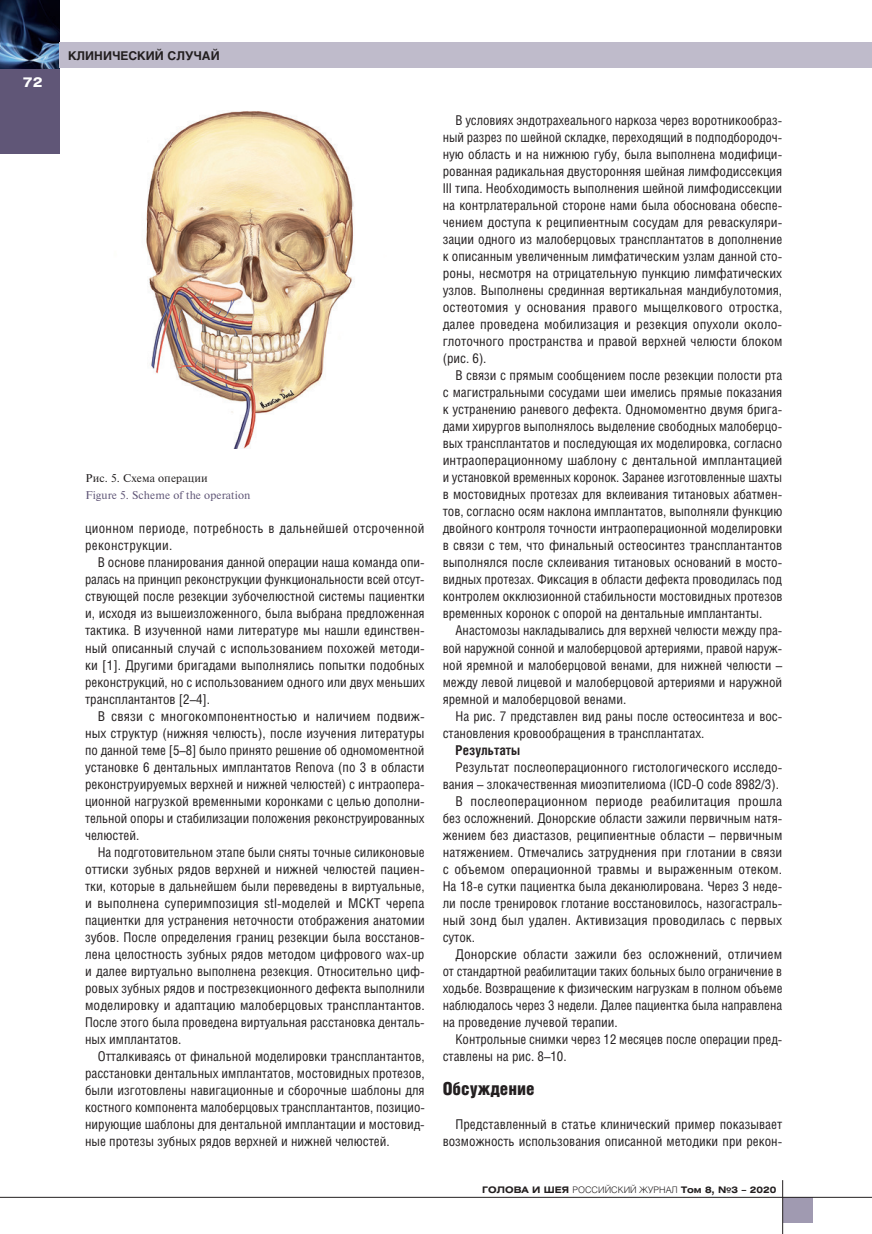
<style>
.page{position:relative;width:872px;height:1234px;background:#fff}
.page>*{position:absolute;margin:0;border:0;box-sizing:border-box;transform-origin:0 0}
.t1{font:18px "Helios Cond Black C";color:#231f20}
.t2{font:13.5px/17px "Helios Cond C";color:#231f20;text-align:justify}
.t3{font:13.5px/17px "Helios Cond C";letter-spacing:.02em;color:#231f20}
.t4{font:700 13.5px "Helios Cond C";color:#231f20}
.t5{font:700 13.5px "Helios Ext C";color:#fff}
.t6{font:700 12px "Helios C";color:#231f20}
.t7{font:11.25px "Newton";letter-spacing:.01em;color:#605677}
.t8{font:11.25px "Newton";letter-spacing:.01em;color:#231f20}
.t9{font:700 9px "Helios Ext C";color:#231f20}
.s1{font-family:"Helios Light C";font-weight:400}
</style>
<div class="page">
<div style="left:782px;top:1196px;width:30px;height:26px;background:#a09ab1"></div>
<hr style="left:0;top:1196px;width:872px;height:1px;background:#231f20">
<hr style="left:782px;top:1179px;width:1px;height:54px;background:#231f20">
<div style="left:0;top:68px;width:60px;height:85px;background:#605677"></div>
<img style="left:0;top:0;width:60px;height:68px">
<div style="left:60px;top:43px;width:812px;height:25px;background:#bfbbcb"></div>
<img style="left:146px;top:111px;width:208px;height:337px">
<p class="t5" style="left:23px;top:74px;width:21px">72</p>
<p class="t6" style="left:68px;top:49px;width:153px">КЛИНИЧЕСКИЙ СЛУЧАЙ</p>
<p class="t8" style="left:86px;top:470px;width:124px">Рис. 5. Схема операции</p>
<p class="t7" style="left:86px;top:487px;width:166px">Figure 5. Scheme of the operation</p>
<p class="t3" style="left:85px;top:519px;width:341px">ционном периоде, потребность в дальнейшей отсроченной реконструкции.</p>
<p class="t2" style="left:85px;top:553px;width:341px;text-indent:13px">В основе планирования данной операции наша команда опи&shy;ралась на принцип реконструкции функциональности всей отсут&shy;ствующей после резекции зубочелюстной системы пациентки и, исходя из вышеизложенного, была выбрана предложенная тактика. В изученной нами литературе мы нашли единствен&shy;ный описанный случай с использованием похожей методи&shy;ки [1]. Другими бригадами выполнялись попытки подобных реконструкций, но с использованием одного или двух меньших трансплантантов [2–4].</p>
<p class="t2" style="left:85px;top:707px;width:341px;text-indent:13px">В связи с многокомпонентностью и наличием подвиж&shy;ных структур (нижняя челюсть), после изучения литературы по данной теме [5–8] было принято решение об одномоментной установке 6 дентальных имплантатов Renova (по 3 в области реконструируемых верхней и нижней челюстей) с интраопера&shy;ционной нагрузкой временными коронками с целью дополни&shy;тельной опоры и стабилизации положения реконструированных челюстей.</p>
<p class="t2" style="left:85px;top:843px;width:341px;text-indent:13px">На подготовительном этапе были сняты точные силиконовые оттиски зубных рядов верхней и нижней челюстей пациен&shy;тки, которые в дальнейшем были переведены в виртуальные, и выполнена суперимпозиция stl-моделей и МСКТ черепа пациентки для устранения неточности отображения анатомии зубов. После определения границ резекции была восстанов&shy;лена целостность зубных рядов методом цифрового wax-up и далее виртуально выполнена резекция. Относительно циф&shy;ровых зубных рядов и пострезекционного дефекта выполнили моделировку и адаптацию малоберцовых трансплантантов.<br>После этого была проведена виртуальная расстановка денталь&shy;ных имплантатов.</p>
<p class="t2" style="left:85px;top:1047px;width:341px;text-indent:13px">Отталкиваясь от финальной моделировки трансплантантов, расстановки дентальных имплантатов, мостовидных протезов, были изготовлены навигационные и сборочные шаблоны для костного компонента малоберцовых трансплантантов, позицио&shy;нирующие шаблоны для дентальной имплантации и мостовид&shy;ные протезы зубных рядов верхней и нижней челюстей.</p>
<p class="t2" style="left:443px;top:111px;width:341px;text-indent:13px">В условиях эндотрахеального наркоза через воротникообраз&shy;ный разрез по шейной складке, переходящий в подподбородоч&shy;ную область и на нижнюю губу, была выполнена модифици&shy;рованная радикальная двусторонняя шейная лимфодиссекция III типа. Необходимость выполнения шейной лимфодиссекции на контрлатеральной стороне нами была обоснована обеспе&shy;чением доступа к реципиентным сосудам для реваскуляри&shy;зации одного из малоберцовых трансплантатов в дополнение к описанным увеличенным лимфатическим узлам данной сто&shy;роны, несмотря на отрицательную пункцию лимфатических узлов. Выполнены срединная вертикальная мандибулотомия, остеотомия у основания правого мыщелкового отростка, далее проведена мобилизация и резекция опухоли около&shy;глоточного пространства и правой верхней челюсти блоком (рис. 6).</p>
<p class="t2" style="left:443px;top:366px;width:341px;text-indent:13px">В связи с прямым сообщением после резекции полости рта с магистральными сосудами шеи имелись прямые показания к устранению раневого дефекта. Одномоментно двумя брига&shy;дами хирургов выполнялось выделение свободных малоберцо&shy;вых трансплантатов и последующая их моделировка, согласно интраоперационному шаблону с дентальной имплантацией и установкой временных коронок. Заранее изготовленные шахты в мостовидных протезах для вклеивания титановых абатмен&shy;тов, согласно осям наклона имплантатов, выполняли функцию двойного контроля точности интраоперационной моделировки в связи с тем, что финальный остеосинтез трансплантантов выполнялся после склеивания титановых оснований в мосто&shy;видных протезах. Фиксация в области дефекта проводилась под контролем окклюзионной стабильности мостовидных протезов временных коронок с опорой на дентальные имплантанты.</p>
<p class="t2" style="left:443px;top:621px;width:341px;text-indent:13px">Анастомозы накладывались для верхней челюсти между пра&shy;вой наружной сонной и малоберцовой артериями, правой наруж&shy;ной яремной и малоберцовой венами, для нижней челюсти – между левой лицевой и малоберцовой артериями и наружной яремной и малоберцовой венами.</p>
<p class="t2" style="left:443px;top:707px;width:341px;text-indent:13px">На рис. 7 представлен вид раны после остеосинтеза и вос&shy;становления кровообращения в трансплантатах.</p>
<p class="t4" style="left:455px;top:741px;width:66px">Результаты</p>
<p class="t2" style="left:455px;top:758px;width:328px">Результат послеоперационного гистологического исследо-</p>
<p class="t2" style="left:443px;top:775px;width:338px">вания – злокачественная миоэпителиома (ICD-O code 8982/3).</p>
<p class="t2" style="left:455px;top:792px;width:328px">В послеоперационном периоде реабилитация прошла</p>
<p class="t2" style="left:443px;top:809px;width:341px">без осложнений. Донорские области зажили первичным натя-</p>
<p class="t2" style="left:443px;top:826px;width:341px">жением без диастазов, реципиентные области – первичным</p>
<p class="t2" style="left:443px;top:843px;width:341px">натяжением. Отмечались затруднения при глотании в связи</p>
<p class="t2" style="left:443px;top:860px;width:341px">с объемом операционной травмы и выраженным отеком.</p>
<p class="t2" style="left:443px;top:877px;width:341px">На 18-е сутки пациентка была деканюлирована. Через 3 неде-</p>
<p class="t2" style="left:443px;top:894px;width:341px">ли после тренировок глотание восстановилось, назогастраль-</p>
<p class="t2" style="left:443px;top:911px;width:341px">ный зонд был удален. Активизация проводилась с первых</p>
<p class="t2" style="left:443px;top:928px;width:34px">суток.</p>
<p class="t2" style="left:455px;top:945px;width:328px">Донорские области зажили без осложнений, отличием</p>
<p class="t2" style="left:443px;top:962px;width:341px">от стандартной реабилитации таких больных было ограничение в</p>
<p class="t2" style="left:443px;top:979px;width:341px">ходьбе. Возвращение к физическим нагрузкам в полном объеме</p>
<p class="t2" style="left:443px;top:996px;width:341px">наблюдалось через 3 недели. Далее пациентка была направлена</p>
<p class="t2" style="left:443px;top:1013px;width:177px">на проведение лучевой терапии.</p>
<p class="t2" style="left:455px;top:1030px;width:328px">Контрольные снимки через 12 месяцев после операции пред-</p>
<p class="t2" style="left:443px;top:1047px;width:125px">ставлены на рис. 8–10.</p>
<h1 class="t1" style="left:443px;top:1078px;width:93px">Обсуждение</h1>
<p class="t2" style="left:443px;top:1115px;width:341px;text-align:right">Представленный в статье клинический пример показывает возможность использования описанной методики при рекон-</p>
<p class="t9" style="left:482px;top:1183px;width:295px">ГОЛОВА И ШЕЯ <span class="s1">РОССИЙСКИЙ ЖУРНАЛ</span> Том 8, №3 – 2020</p>
</div>
